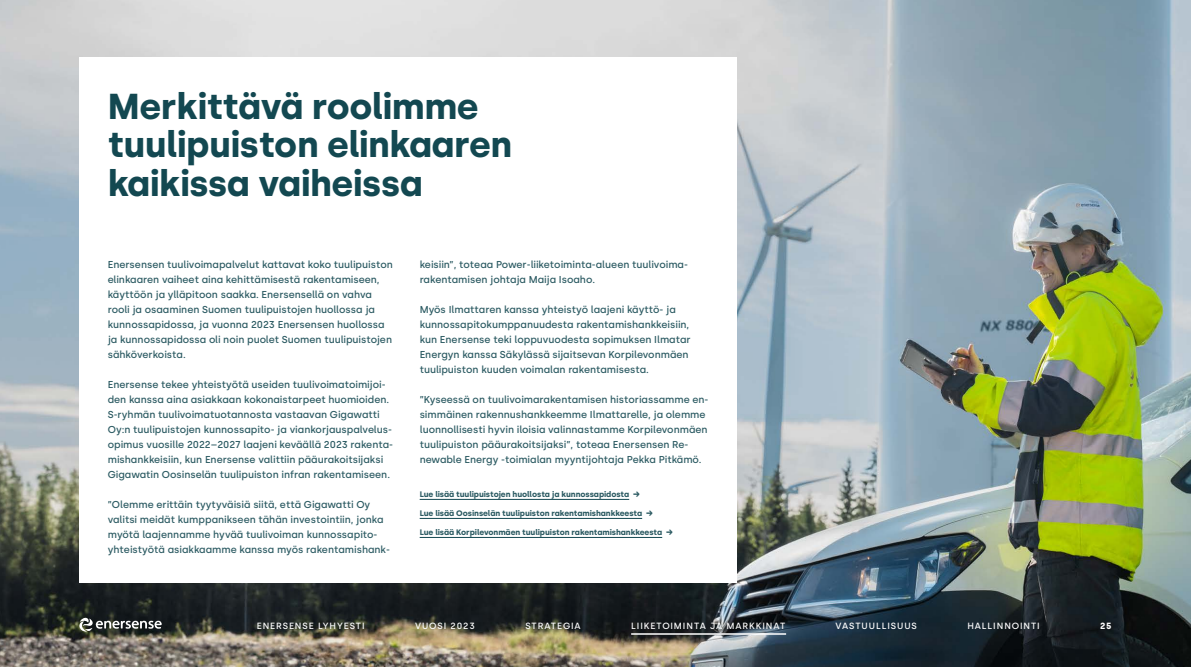
<style>
.page{position:relative;width:1191px;height:667px;background:#fff}
.page>*{position:absolute;margin:0;border:0;box-sizing:border-box;transform-origin:0 0}
.t1{font:700 36px/38px "Silka";letter-spacing:-.01em;color:#134851}
.t2{font:500 10px/15px "Silka";color:#2b5a62}
.t3{font:500 9px "Silka";letter-spacing:.1em;color:#fff}
.t4{font:700 9px "Silka";color:#fff}
.t5{font:700 8px "Silka";letter-spacing:-.005em;color:#2b5a62}
</style>
<div class="page">
<img style="left:0;top:0;width:1191px;height:666px">
<div style="left:79px;top:57px;width:658px;height:525px;background:#fff"></div>
<hr style="left:420px;top:499px;width:209px;height:1px;background:#134851">
<hr style="left:420px;top:518px;width:222px;height:1px;background:#134851">
<hr style="left:420px;top:537px;width:242px;height:1px;background:#134851">
<svg style="left:78px;top:617px;width:84px;height:14px"></svg>
<hr style="left:631px;top:632px;width:155px;height:2px;background:#fff">
<h1 class="t1" style="left:108px;top:88px;width:406px">Merkittävä roolimme tuulipuiston elinkaaren kaikissa vaiheissa</h1>
<p class="t2" style="left:108px;top:257px;width:287px">Enersensen tuulivoimapalvelut kattavat koko tuulipuiston elinkaaren vaiheet aina kehittämisestä rakentamiseen, käyttöön ja ylläpitoon saakka. Enersensellä on vahva rooli ja osaaminen Suomen tuulipuistojen huollossa ja kunnossapidossa, ja vuonna 2023 Enersensen huollossa ja kunnossapidossa oli noin puolet Suomen tuulipuistojen sähköverkoista.</p>
<p class="t2" style="left:108px;top:377px;width:287px">Enersense tekee yhteistyötä useiden tuulivoimatoimijoi&shy;den kanssa aina asiakkaan kokonaistarpeet huomioiden.<br>S-ryhmän tuulivoimatuotannosta vastaavan Gigawatti Oy:n tuulipuistojen kunnossapito- ja viankorjauspalvelus&shy;opimus vuosille 2022–2027 laajeni keväällä 2023 rakenta&shy;mishankkeisiin, kun Enersense valittiin pääurakoitsijaksi Gigawatin Oosinselän tuulipuiston infran rakentamiseen.</p>
<p class="t2" style="left:108px;top:497px;width:284px">”Olemme erittäin tyytyväisiä siitä, että Gigawatti Oy valitsi meidät kumppanikseen tähän investointiin, jonka myötä laajennamme hyvää tuulivoiman kunnossapito&shy;yhteistyötä asiakkaamme kanssa myös rakentamishank-</p>
<p class="t2" style="left:420px;top:257px;width:268px">keisiin”, toteaa Power-liiketoiminta-alueen tuulivoima&shy;rakentamisen johtaja Maija Isoaho.</p>
<p class="t2" style="left:420px;top:302px;width:272px">Myös Ilmattaren kanssa yhteistyö laajeni käyttö- ja kunnossapitokumppanuudesta rakentamishankkeisiin, kun Enersense teki loppuvuodesta sopimuksen Ilmatar Energyn kanssa Säkylässä sijaitsevan Korpilevonmäen tuulipuiston kuuden voimalan rakentamisesta.</p>
<p class="t2" style="left:420px;top:392px;width:290px">”Kyseessä on tuulivoimarakentamisen historiassamme en&shy;simmäinen rakennushankkeemme Ilmattarelle, ja olemme luonnollisesti hyvin iloisia valinnastamme Korpilevonmäen tuulipuiston pääurakoitsijaksi”, toteaa Enersensen Re&shy;newable Energy -toimialan myyntijohtaja Pekka Pitkämö.</p>
<p class="t5" style="left:420px;top:489px;width:221px">Lue lisää tuulipuistojen huollosta ja kunnossapidosta →</p>
<p class="t5" style="left:420px;top:508px;width:234px">Lue lisää Oosinselän tuulipuiston rakentamishankkeesta →</p>
<p class="t5" style="left:420px;top:527px;width:254px">Lue lisää Korpilevonmäen tuulipuiston rakentamishankkeesta →</p>
<p class="t3" style="left:257px;top:620px;width:109px">ENERSENSE LYHYESTI</p>
<p class="t3" style="left:415px;top:620px;width:61px">VUOSI 2023</p>
<p class="t3" style="left:525px;top:620px;width:57px">STRATEGIA</p>
<p class="t3" style="left:631px;top:620px;width:156px">LIIKETOIMINTA JA MARKKINAT</p>
<p class="t3" style="left:835px;top:620px;width:83px">VASTUULLISUUS</p>
<p class="t3" style="left:967px;top:620px;width:74px">HALLINNOINTI</p>
<p class="t4" style="left:1100px;top:620px;width:13px">25</p>
</div>
